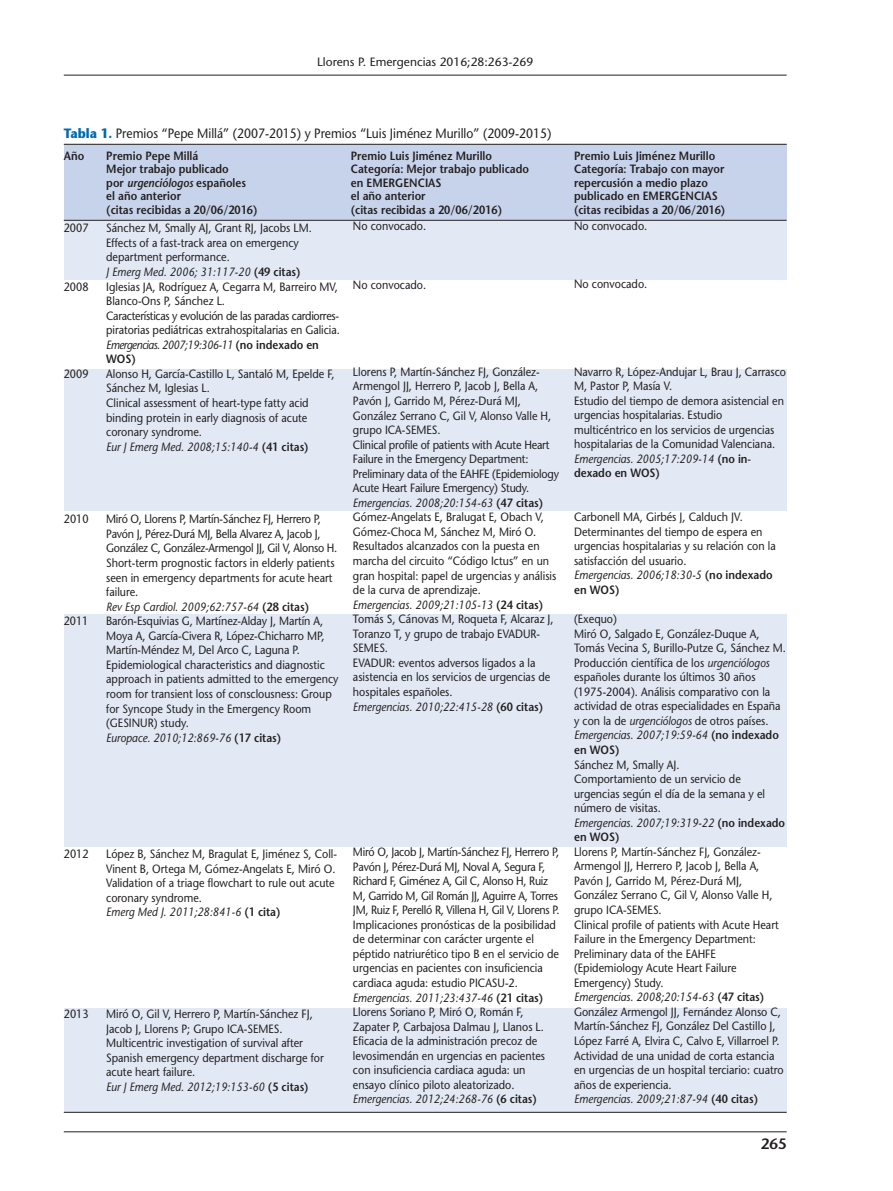
<style>
.page{position:relative;width:893px;height:1191px;background:#fff}
.page>*{position:absolute;margin:0;border:0;box-sizing:border-box;transform-origin:0 0}
.t1{font:600 15px "Stone Sans";color:#231f20}
.t2{font:13.5px "Stone Sans";color:#231f20;scale:.9 1}
.t3{font:12px/14.5px "Stone Sans";color:#231f20;scale:.9 1}
.t4{font:600 12px "Stone Sans";color:#231f20;scale:.9 1}
.t5{font:12px/14.5px "Stone Sans";letter-spacing:-.025em;color:#231f20;scale:.9 1}
.t6{font:12px "Stone Sans";color:#231f20}
.t7{font:italic 600 12px "Stone Sans";color:#231f20;scale:.9 1}
.s1{font-weight:700;color:#016ab0}
.s2{font-style:normal}
.s3{font-style:italic}
.s4{font-weight:600}
</style>
<div class="page">
<hr style="left:64px;top:75px;width:723px;height:1px;background:#231f20">
<hr style="left:64px;top:1131px;width:723px;height:1px;background:#231f20">
<div style="left:64px;top:221px;width:723px;height:58px;background:#e2e9f4"></div>
<div style="left:64px;top:145px;width:723px;height:75px;background:#c7d3ea"></div>
<div style="left:64px;top:369px;width:723px;height:141px;background:#e2e9f4"></div>
<div style="left:64px;top:614px;width:723px;height:232px;background:#e2e9f4"></div>
<div style="left:64px;top:1008px;width:723px;height:104px;background:#e2e9f4"></div>
<hr style="left:64px;top:144px;width:723px;height:1px;background:#231f20">
<hr style="left:64px;top:220px;width:723px;height:1px;background:#231f20">
<hr style="left:64px;top:1112px;width:723px;height:1px;background:#231f20">
<p class="t6" style="left:317px;top:57px;width:218px">Llorens P. Emergencias 2016;28:263-269</p>
<p class="t2" style="left:64px;top:128px;width:543px"><span class="s1">Tabla 1.</span> Premios “Pepe Millá” (2007-2015) y Premios “Luis Jiménez Murillo” (2009-2015)</p>
<p class="t4" style="left:64px;top:151px;width:24px">Año</p>
<p class="t4" style="left:106px;top:151px;width:104px">Premio Pepe Millá</p>
<p class="t4" style="left:351px;top:151px;width:158px">Premio Luis Jiménez Murillo</p>
<p class="t4" style="left:574px;top:151px;width:158px">Premio Luis Jiménez Murillo</p>
<p class="t4" style="left:106px;top:164px;width:138px">Mejor trabajo publicado</p>
<p class="t4" style="left:351px;top:164px;width:199px">Categoría: Mejor trabajo publicado</p>
<p class="t4" style="left:574px;top:164px;width:168px">Categoría: Trabajo con mayor</p>
<p class="t7" style="left:106px;top:178px;width:157px"><span class="s2">por</span> urgenciólogos <span class="s2">españoles</span></p>
<p class="t4" style="left:351px;top:178px;width:102px">en EMERGENCIAS</p>
<p class="t4" style="left:574px;top:178px;width:150px">repercusión a medio plazo</p>
<p class="t4" style="left:106px;top:191px;width:85px">el año anterior</p>
<p class="t4" style="left:351px;top:191px;width:85px">el año anterior</p>
<p class="t4" style="left:574px;top:191px;width:161px">publicado en EMERGENCIAS</p>
<p class="t4" style="left:106px;top:205px;width:170px">(citas recibidas a 20/06/2016)</p>
<p class="t4" style="left:351px;top:205px;width:170px">(citas recibidas a 20/06/2016)</p>
<p class="t4" style="left:574px;top:205px;width:170px">(citas recibidas a 20/06/2016)</p>
<p class="t3" style="left:64px;top:222px;width:29px">2007</p>
<p class="t3" style="left:106px;top:222px;width:230px">Sánchez M, Smally AJ, Grant RJ, Jacobs LM.<br>Effects of a fast-track area on emergency department performance.<br><span class="s3">J Emerg Med. 2006; 31:117-20</span> <span class="s4">(49 citas)</span></p>
<p class="t3" style="left:64px;top:280px;width:29px">2008</p>
<p class="t3" style="left:106px;top:280px;width:261px">Iglesias JA, Rodríguez A, Cegarra M, Barreiro MV, Blanco-Ons P, Sánchez L.<br>Características y evolución de las paradas cardiorres&shy;piratorias pediátricas extrahospitalarias en Galicia.<br><span class="s3">Emergencias. 2007;19:306-11</span> <span class="s4">(no indexado en WOS)</span></p>
<p class="t3" style="left:64px;top:368px;width:29px">2009</p>
<p class="t3" style="left:106px;top:368px;width:255px">Alonso H, García-Castillo L, Santaló M, Epelde F, Sánchez M, Iglesias L.<br>Clinical assessment of heart-type fatty acid binding protein in early diagnosis of acute coronary syndrome.<br><span class="s3">Eur J Emerg Med. 2008;15:140-4</span> <span class="s4">(41 citas)</span></p>
<p class="t3" style="left:574px;top:220px;width:83px">No convocado.</p>
<p class="t3" style="left:353px;top:220px;width:83px">No convocado.</p>
<p class="t3" style="left:574px;top:278px;width:83px">No convocado.</p>
<p class="t3" style="left:353px;top:278px;width:83px">No convocado.</p>
<p class="t3" style="left:574px;top:365px;width:237px">Navarro R, López-Andujar L, Brau J, Carrasco M, Pastor P, Masía V.<br>Estudio del tiempo de demora asistencial en urgencias hospitalarias. Estudio multicéntrico en los servicios de urgencias hospitalarias de la Comunidad Valenciana.<br><span class="s3">Emergencias. 2005;17:209-14</span> <span class="s4">(no in&shy;dexado en WOS)</span></p>
<p class="t3" style="left:574px;top:511px;width:226px">Carbonell MA, Girbés J, Calduch JV.<br>Determinantes del tiempo de espera en urgencias hospitalarias y su relación con la satisfacción del usuario.<br><span class="s3">Emergencias. 2006;18:30-5</span> <span class="s4">(no indexado en WOS)</span></p>
<p class="t3" style="left:574px;top:613px;width:237px">(Exequo)<br>Miró O, Salgado E, González-Duque A, Tomás Vecina S, Burillo-Putze G, Sánchez M.<br>Producción científica de los <span class="s3">urgenciólogos </span>españoles durante los últimos 30 años (1975-2004). Análisis comparativo con la actividad de otras especialidades en España y con la de <span class="s3">urgenciólogos</span> de otros países.<br><span class="s3">Emergencias. 2007;19:59-64</span> <span class="s4">(no indexado en WOS)</span></p>
<p class="t3" style="left:574px;top:758px;width:236px">Sánchez M, Smally AJ.<br>Comportamiento de un servicio de urgencias según el día de la semana y el número de visitas.<br><span class="s3">Emergencias. 2007;19:319-22</span> <span class="s4">(no indexado en WOS)</span></p>
<p class="t3" style="left:574px;top:845px;width:234px">Llorens P, Martín-Sánchez FJ, González-Armengol JJ, Herrero P, Jacob J, Bella A, Pavón J, Garrido M, Pérez-Durá MJ, González Serrano C, Gil V, Alonso Valle H, grupo ICA-SEMES.<br>Clinical profile of patients with Acute Heart Failure in the Emergency Department:<br>Preliminary data of the EAHFE (Epidemiology Acute Heart Failure Emergency) Study.<br><span class="s3">Emergencias. 2008;20:154-63</span> <span class="s4">(47 citas)<br></span>González Armengol JJ, Fernández Alonso C, Martín-Sánchez FJ, González Del Castillo J, López Farré A, Elvira C, Calvo E, Villarroel P.<br>Actividad de una unidad de corta estancia en urgencias de un hospital terciario: cuatro años de experiencia.<br><span class="s3">Emergencias. 2009;21:87-94</span> <span class="s4">(40 citas)</span></p>
<p class="t3" style="left:353px;top:366px;width:230px">Llorens P, Martín-Sánchez FJ, González-Armengol JJ, Herrero P, Jacob J, Bella A, Pavón J, Garrido M, Pérez-Durá MJ, González Serrano C, Gil V, Alonso Valle H, grupo ICA-SEMES.<br>Clinical profile of patients with Acute Heart Failure in the Emergency Department:<br>Preliminary data of the EAHFE (Epidemiology Acute Heart Failure Emergency) Study.<br><span class="s3">Emergencias. 2008;20:154-63</span> <span class="s4">(47 citas)<br></span>Gómez-Angelats E, Bralugat E, Obach V, Gómez-Choca M, Sánchez M, Miró O.<br>Resultados alcanzados con la puesta en marcha del circuito “Código Ictus” en un gran hospital: papel de urgencias y análisis de la curva de aprendizaje.<br><span class="s3">Emergencias. 2009;21:105-13</span> <span class="s4">(24 citas)<br></span>Tomás S, Cánovas M, Roqueta F, Alcaraz J, Toranzo T, y grupo de trabajo EVADUR-SEMES.<br>EVADUR: eventos adversos ligados a la asistencia en los servicios de urgencias de hospitales españoles.<br><span class="s3">Emergencias. 2010;22:415-28</span> <span class="s4">(60 citas)</span></p>
<p class="t3" style="left:64px;top:513px;width:29px">2010</p>
<p class="t5" style="left:106px;top:513px;width:258px">Miró O, Llorens P, Martín-Sánchez FJ, Herrero P, Pavón J, Pérez-Durá MJ, Bella Alvarez A, Jacob J, González C, González-Armengol JJ, Gil V, Alonso H.<br>Short-term prognostic factors in elderly patients seen in emergency departments for acute heart failure.<br><span class="s3">Rev Esp Cardiol. 2009;62:757-64</span> <span class="s4">(28 citas)</span></p>
<p class="t3" style="left:64px;top:615px;width:29px">2011</p>
<p class="t3" style="left:106px;top:615px;width:260px">Barón-Esquivias G, Martínez-Alday J, Martín A, Moya A, García-Civera R, López-Chicharro MP, Martín-Méndez M, Del Arco C, Laguna P.<br>Epidemiological characteristics and diagnostic approach in patients admitted to the emergency room for transient loss of consclousness: Group for Syncope Study in the Emergency Room (GESINUR) study.<br><span class="s3">Europace. 2010;12:869-76</span> <span class="s4">(17 citas)</span></p>
<p class="t3" style="left:353px;top:846px;width:231px">Miró O, Jacob J, Martín-Sánchez FJ, Herrero P, Pavón J, Pérez-Durá MJ, Noval A, Segura F, Richard F, Giménez A, Gil C, Alonso H, Ruiz M, Garrido M, Gil Román JJ, Aguirre A, Torres JM, Ruiz F, Perelló R, Villena H, Gil V, Llorens P.<br>Implicaciones pronósticas de la posibilidad de determinar con carácter urgente el péptido natriurético tipo B en el servicio de urgencias en pacientes con insuficiencia cardiaca aguda: estudio PICASU-2.<br><span class="s3">Emergencias. 2011;23:437-46</span> <span class="s4">(21 citas)<br></span>Llorens Soriano P, Miró O, Román F, Zapater P, Carbajosa Dalmau J, Llanos L.<br>Eficacia de la administración precoz de levosimendán en urgencias en pacientes con insuficiencia cardiaca aguda: un ensayo clínico piloto aleatorizado.<br><span class="s3">Emergencias. 2012;24:268-76</span> <span class="s4">(6 citas)</span></p>
<p class="t3" style="left:64px;top:848px;width:29px">2012</p>
<p class="t3" style="left:106px;top:848px;width:258px">López B, Sánchez M, Bragulat E, Jiménez S, Coll-Vinent B, Ortega M, Gómez-Angelats E, Miró O.<br>Validation of a triage flowchart to rule out acute coronary syndrome.<br><span class="s3">Emerg Med J. 2011;28:841-6</span> <span class="s4">(1 cita)</span></p>
<p class="t3" style="left:64px;top:1008px;width:29px">2013</p>
<p class="t3" style="left:106px;top:1008px;width:243px">Miró O, Gil V, Herrero P, Martín-Sánchez FJ, Jacob J, Llorens P; Grupo ICA-SEMES.<br>Multicentric investigation of survival after Spanish emergency department discharge for acute heart failure.<br><span class="s3">Eur J Emerg Med. 2012;19:153-60</span> <span class="s4">(5 citas)</span></p>
<p class="t1" style="left:761px;top:1138px;width:27px">265</p>
</div>
